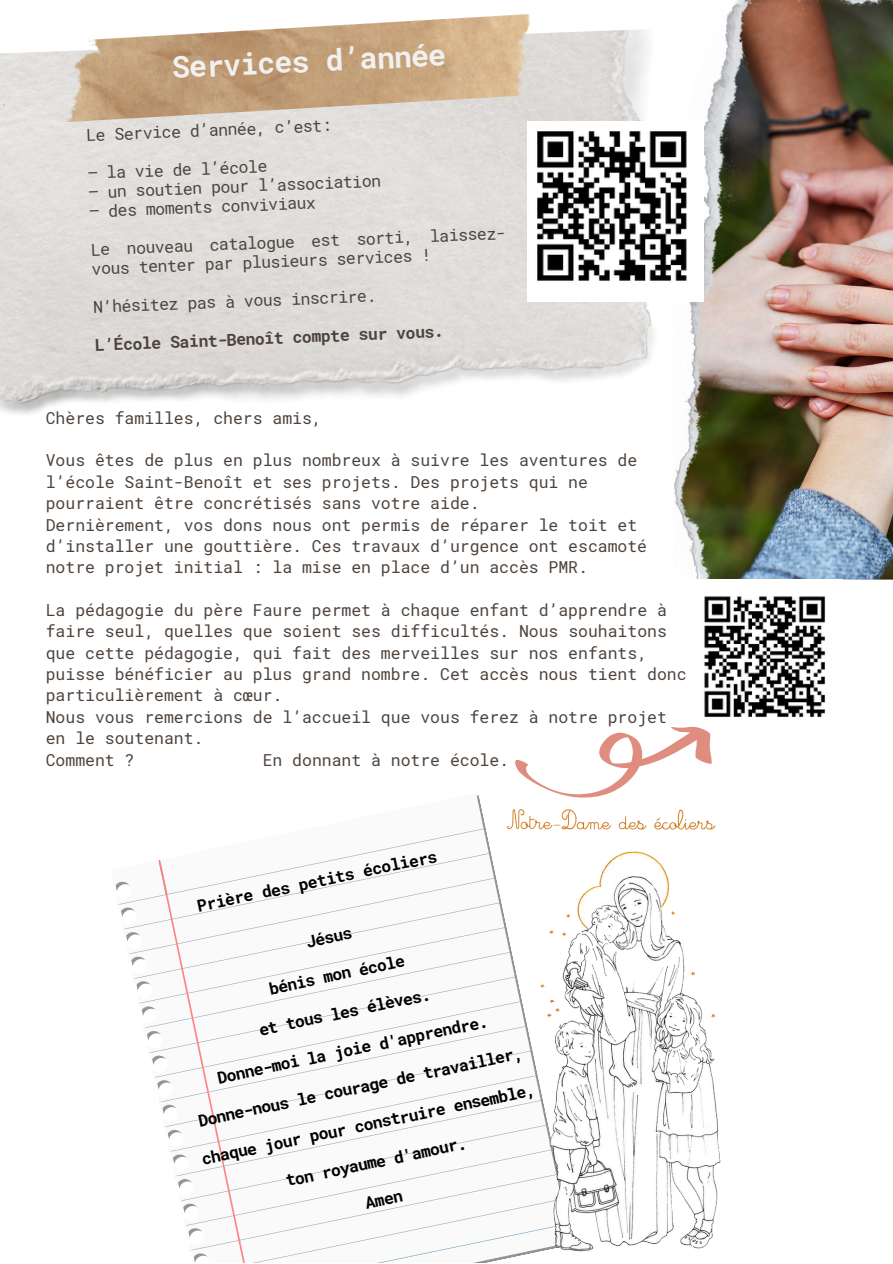
<style>
.page{position:relative;width:893px;height:1264px;background:#fff}
.page>*{position:absolute;margin:0;border:0;box-sizing:border-box;transform-origin:0 0}
.t1{font:700 30px "Roboto Mono";color:#f0f0f0}
.t2{font:16.5px/21.3px "Roboto Mono";color:#4d433c}
.t3{font:700 16.5px "Roboto Mono";color:#000}
.t4{font:700 16.5px "Roboto Mono";color:#4d433c}
</style>
<div class="page">
<img style="left:674px;top:0;width:218px;height:579px">
<img style="left:0;top:30px;width:654px;height:384px">
<img style="left:61px;top:14px;width:476px;height:108px">
<img style="left:527px;top:122px;width:176px;height:180px">
<img style="left:704px;top:596px;width:121px;height:121px">
<svg style="left:115px;top:686px;width:606px;height:576px"></svg>
<p class="t1" style="left:171px;top:47px;width:276px;rotate:-3deg">Services d’année</p>
<p class="t2" style="left:86px;top:123px;width:247px;rotate:-2deg">Le Service d’année, c’est:</p>
<p class="t2" style="left:87px;top:162px;width:181px;rotate:-2deg">– la vie de l’école</p>
<p class="t2" style="left:88px;top:180px;width:294px;rotate:-2deg">– un soutien pour l’association</p>
<p class="t2" style="left:89px;top:200px;width:228px;rotate:-2deg">– des moments conviviaux</p>
<p class="t2" style="left:91px;top:238px;width:416px;line-height:19.2px;rotate:-2deg">Le nouveau catalogue est sorti, laissez&shy;vous tenter par plusieurs services !</p>
<p class="t2" style="left:93px;top:295px;width:285px;rotate:-2deg">N’hésitez pas à vous inscrire.</p>
<p class="t4" style="left:94px;top:333px;width:351px;rotate:-2deg">L’École Saint-Benoît compte sur vous.</p>
<p class="t2" style="left:46px;top:406px;width:277px">Chères familles, chers amis,</p>
<p class="t2" style="left:46px;top:449px;width:593px">Vous êtes de plus en plus nombreux à suivre les aventures de l’école Saint-Benoît et ses projets. Des projets qui ne pourraient être concrétisés sans votre aide.</p>
<p class="t2" style="left:46px;top:513px;width:603px">Dernièrement, vos dons nous ont permis de réparer le toit et d’installer une gouttière. Ces travaux d’urgence ont escamoté notre projet initial : la mise en place d’un accès PMR.</p>
<p class="t2" style="left:46px;top:599px;width:642px">La pédagogie du père Faure permet à chaque enfant d’apprendre à faire seul, quelles que soient ses difficultés. Nous souhaitons que cette pédagogie, qui fait des merveilles sur nos enfants, puisse bénéficier au plus grand nombre. Cet accès nous tient donc particulièrement à cœur.</p>
<p class="t2" style="left:46px;top:705px;width:622px">Nous vous remercions de l’accueil que vous ferez à notre projet en le soutenant.</p>
<p class="t2" style="left:46px;top:748px;width:90px">Comment ?</p>
<p class="t2" style="left:263px;top:748px;width:248px">En donnant à notre école.</p>
<p class="t3" style="left:195px;top:895px;width:246px;rotate:-12deg">Prière des petits écoliers</p>
<p class="t3" style="left:304px;top:930px;width:48px;rotate:-12deg">Jésus</p>
<p class="t3" style="left:267px;top:977px;width:140px;rotate:-12deg">bénis mon école</p>
<p class="t3" style="left:257px;top:1019px;width:177px;rotate:-12deg">et tous les élèves.</p>
<p class="t3" style="left:215px;top:1066px;width:278px;rotate:-12deg">Donne-moi la joie d'apprendre.</p>
<p class="t3" style="left:196px;top:1110px;width:333px;rotate:-12deg">Donne-nous le courage de travailler,</p>
<p class="t3" style="left:199px;top:1148px;width:342px;rotate:-12deg">chaque jour pour construire ensemble,</p>
<p class="t3" style="left:284px;top:1169px;width:186px;rotate:-12deg">ton royaume d'amour.</p>
<p class="t3" style="left:363px;top:1191px;width:40px;rotate:-12deg">Amen</p>
</div>
